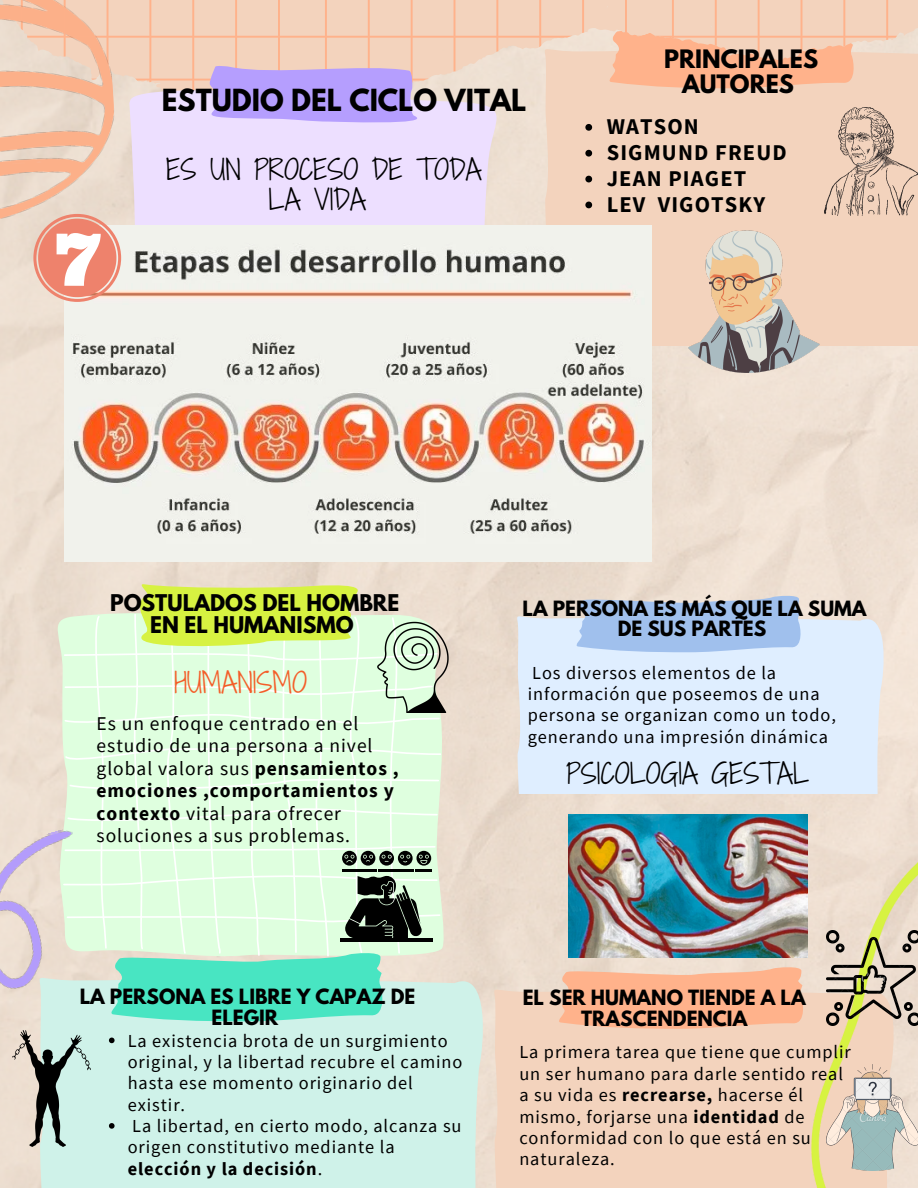
<style>
.page{position:relative;width:918px;height:1188px;background:#fff}
.page>*{position:absolute;margin:0;border:0;box-sizing:border-box;transform-origin:0 0}
.t1{font:27px/29.2px "Shadows Into Light Two";color:#000;text-align:center}
.t2{font:700 27px "League Spartan";color:#000}
.t3{font:27px "Shadows Into Light Two";color:#f45d29}
.t4{font:700 22.5px "Source Sans Pro";letter-spacing:.05em;color:#000}
.t5{font:700 22.5px/24.8px "League Spartan";color:#000;text-align:center}
.t6{font:700 20.4px/22.5px "League Spartan";color:#000;text-align:center}
.t7{font:19.5px/22.5px "Source Sans Pro";letter-spacing:.05em;color:#000}
.t8{font:700 18.6px/20.5px "League Spartan";color:#000;text-align:center}
.t9{font:18.3px/21.3px "Source Sans Pro";letter-spacing:.05em;color:#000}
.s1{font-weight:700}
</style>
<div class="page">
<img style="left:0;top:119px;width:918px;height:1069px">
<div style="left:493px;top:981px;width:315px;height:207px;background:#f3d3bd"></div>
<svg style="left:554px;top:965px;width:252px;height:64px"></svg>
<img style="left:808px;top:807px;width:110px;height:381px">
<div style="left:543px;top:119px;width:375px;height:226px;background:#f3d3bd"></div>
<div style="left:516px;top:608px;width:374px;height:185px;background:#dfeeff"></div>
<svg style="left:572px;top:594px;width:232px;height:58px"></svg>
<svg style="left:121px;top:0;width:797px;height:119px;fill:#f3d3bd"></svg>
<svg style="left:121px;top:78px;width:400px;height:147px;fill:#eddfff"></svg>
<svg style="left:173px;top:63px;width:264px;height:63px"></svg>
<div style="left:46px;top:612px;width:417px;height:350px;background:#ebdcce"></div>
<img style="left:0;top:0;width:121px;height:233px">
<div style="left:38px;top:968px;width:452px;height:220px;background:#cff2e9"></div>
<img style="left:0;top:827px;width:62px;height:194px">
<img style="left:65px;top:225px;width:587px;height:337px">
<svg style="left:33px;top:214px;width:88px;height:88px"></svg>
<svg style="left:62px;top:582px;width:380px;height:439px"></svg>
<img style="left:377px;top:621px;width:72px;height:91px">
<img style="left:688px;top:231px;width:132px;height:142px">
<img style="left:825px;top:108px;width:93px;height:108px">
<img style="left:569px;top:815px;width:238px;height:143px">
<img style="left:13px;top:1031px;width:77px;height:116px">
<img style="left:826px;top:931px;width:92px;height:94px">
<img style="left:826px;top:1065px;width:92px;height:106px">
<svg style="left:585px;top:124px;width:7px;height:7px"></svg>
<svg style="left:585px;top:150px;width:7px;height:7px"></svg>
<svg style="left:585px;top:176px;width:7px;height:6px"></svg>
<svg style="left:585px;top:202px;width:7px;height:6px"></svg>
<svg style="left:109px;top:1038px;width:6px;height:5px"></svg>
<svg style="left:109px;top:1123px;width:6px;height:6px"></svg>
<p class="t2" style="left:162px;top:87px;width:366px">ESTUDIO DEL CICLO VITAL</p>
<p class="t1" style="left:166px;top:155px;width:317px">ES UN PROCESO DE TODA<br>LA VIDA</p>
<p class="t5" style="left:664px;top:49px;width:155px">PRINCIPALES<br>AUTORES</p>
<p class="t4" style="left:607px;top:112px;width:94px">WATSON</p>
<p class="t4" style="left:607px;top:138px;width:182px">SIGMUND FREUD</p>
<p class="t4" style="left:607px;top:164px;width:141px">JEAN PIAGET</p>
<p class="t4" style="left:607px;top:190px;width:160px">LEV VIGOTSKY</p>
<p class="t6" style="left:110px;top:594px;width:291px">POSTULADOS DEL HOMBRE<br>EN EL HUMANISMO</p>
<p class="t8" style="left:523px;top:600px;width:345px">LA PERSONA ES MÁS QUE LA SUMA<br>DE SUS PARTES</p>
<p class="t3" style="left:174px;top:662px;width:134px">HUMANISMO</p>
<p class="t7" style="left:97px;top:712px;width:304px">Es un enfoque centrado en el estudio de una persona a nivel global valora sus <span class="s1">pensamientos , emociones ,comportamientos y contexto</span> vital para ofrecer soluciones a sus problemas.</p>
<p class="t9" style="left:528px;top:661px;width:310px">Los diversos elementos de la información que poseemos de una persona se organizan como un todo, generando una impresión dinámica</p>
<p class="t1" style="left:566px;top:759px;width:245px">PSICOLOGIA GESTAL</p>
<p class="t8" style="left:80px;top:989px;width:337px">LA PERSONA ES LIBRE Y CAPAZ DE<br>ELEGIR</p>
<p class="t8" style="left:523px;top:990px;width:284px">EL SER HUMANO TIENDE A LA<br>TRASCENDENCIA</p>
<p class="t9" style="left:128px;top:1029px;width:336px">La existencia brota de un surgimiento original, y la libertad recubre el camino hasta ese momento originario del existir.</p>
<p class="t9" style="left:128px;top:1115px;width:335px">La libertad, en cierto modo, alcanza su origen constitutivo mediante la <span class="s1">elección y la decisión</span>.</p>
<p class="t9" style="left:519px;top:1041px;width:333px">La primera tarea que tiene que cumplir un ser humano para darle sentido real a su vida es <span class="s1">recrearse,</span> hacerse él mismo, forjarse una <span class="s1">identidad</span> de conformidad con lo que está en su naturaleza.</p>
</div>
